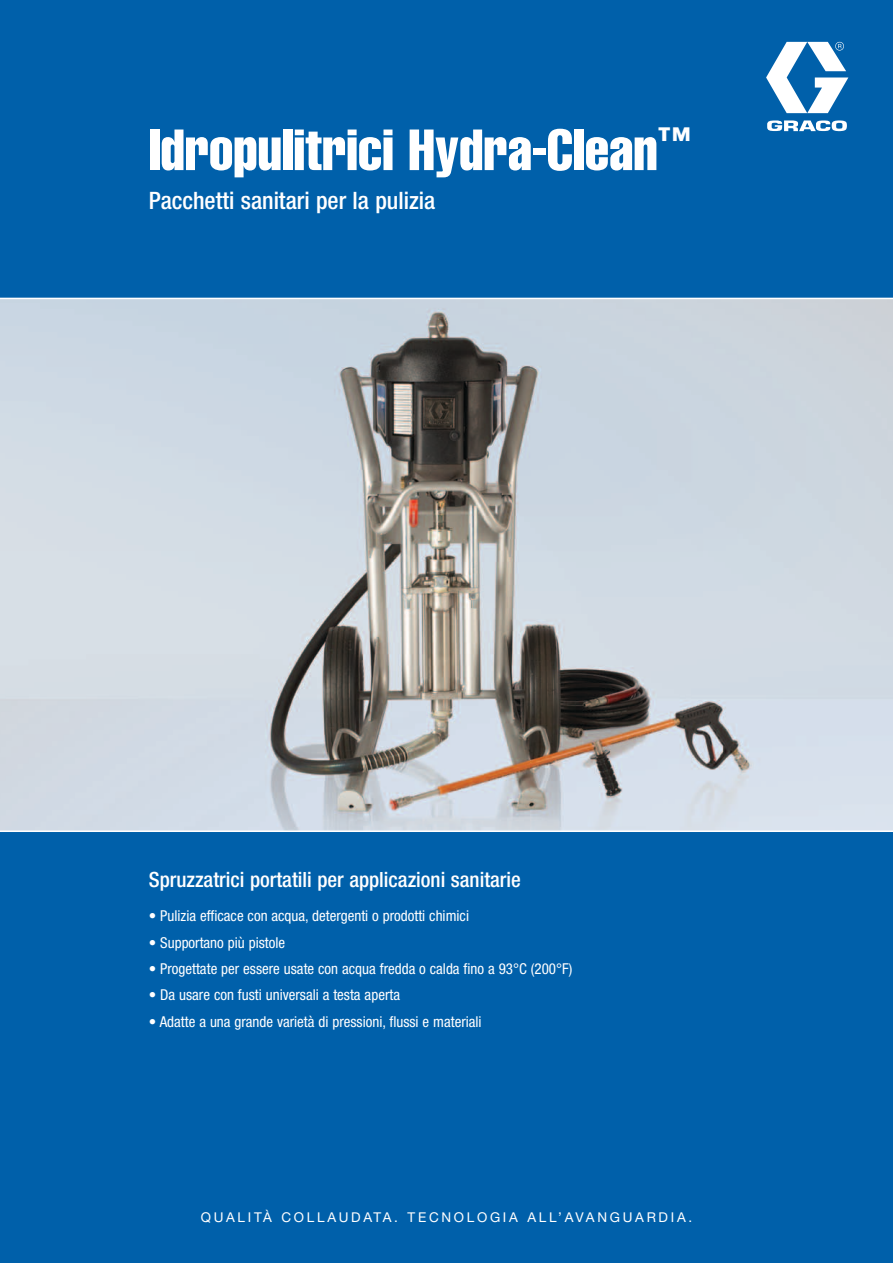
<style>
.page{position:relative;width:893px;height:1263px;background:#0060aa}
.page>*{position:absolute;margin:0;border:0;box-sizing:border-box;transform-origin:0 0}
.t1{font:57px "Helvetica LT Std Comp";color:#fff}
.t2{font:500 condensed 24px "Helvetica Neue LT Std";color:#fff}
.t3{font:500 condensed 21px "Helvetica Neue LT Std";color:#fff}
.t4{font:condensed 15px "Helvetica Neue LT Std";color:#fff}
.t5{font:13.5px "Helvetica Neue LT Std";letter-spacing:.2em;color:#fff}
</style>
<div class="page">
<svg style="left:766px;top:42px;width:82px;height:71px"></svg>
<svg style="left:767px;top:120px;width:80px;height:11px"></svg>
<img style="left:0;top:299px;width:893px;height:531px">
<hr style="left:0;top:298px;width:893px;height:1px;background:#fff">
<hr style="left:0;top:830px;width:893px;height:2px;background:#fff">
<h1 class="t1" style="left:149px;top:114px;width:544px">Idropulitrici Hydra-Clean<sup>™</sup></h1>
<h2 class="t2" style="left:149px;top:186px;width:288px">Pacchetti sanitari per la pulizia</h2>
<h3 class="t3" style="left:149px;top:867px;width:374px">Spruzzatrici portatili per applicazioni sanitarie</h3>
<p class="t4" style="left:149px;top:907px;width:322px">• Pulizia efficace con acqua, detergenti o prodotti chimici</p>
<p class="t4" style="left:149px;top:934px;width:138px">• Supportano più pistole</p>
<p class="t4" style="left:149px;top:960px;width:425px">• Progettate per essere usate con acqua fredda o calda fino a 93°C (200°F)</p>
<p class="t4" style="left:149px;top:986px;width:253px">• Da usare con fusti universali a testa aperta</p>
<p class="t4" style="left:149px;top:1013px;width:334px">• Adatte a una grande varietà di pressioni, flussi e materiali</p>
<p class="t5" style="left:201px;top:1209px;width:493px">QUALITÀ COLLAUDATA. TECNOLOGIA ALL’AVANGUARDIA.</p>
</div>
